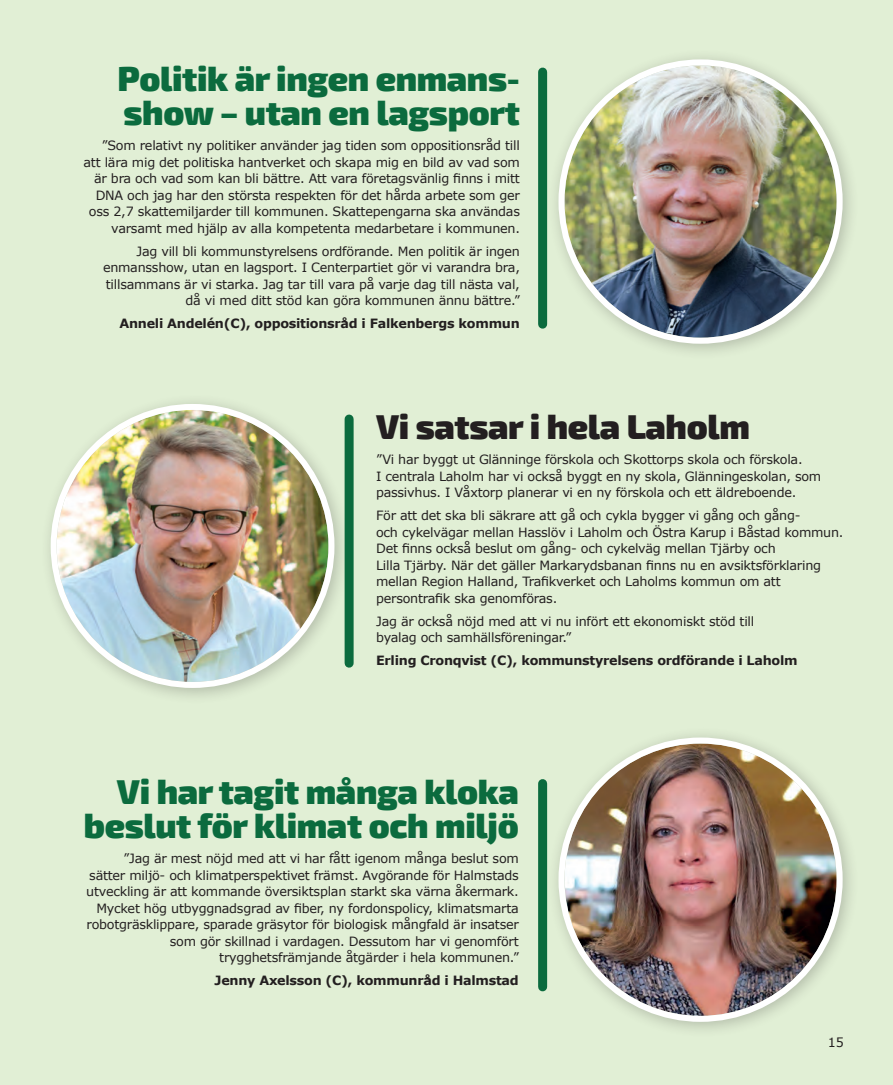
<style>
.page{position:relative;width:893px;height:1085px;background:#fff}
.page>*{position:absolute;margin:0;border:0;box-sizing:border-box;transform-origin:0 0}
.t1{font:900 34.5px/34.5px "Exo 2";letter-spacing:-.01em;color:#0b6b3e}
.t2{font:900 34.5px "Exo 2";letter-spacing:-.01em;color:#231f20}
.t3{font:12.75px/16.5px "Verdana";letter-spacing:-.02em;color:#231f20;text-align:right}
.t4{font:700 12.75px "Verdana";letter-spacing:-.02em;color:#231f20}
</style>
<div class="page">
<div style="left:0;top:0;width:893px;height:1084px;background:#e1efd5"></div>
<div style="left:40px;top:393px;width:311px;height:311px;background:#231f20;opacity:.25"></div>
<img style="left:57px;top:410px;width:271px;height:271px;border-radius:136px">
<div style="left:51px;top:404px;width:283px;height:283px;border:6px solid #fff;border-radius:50%"></div>
<div style="left:548px;top:49px;width:312px;height:312px;background:#231f20;opacity:.25"></div>
<img style="left:564px;top:65px;width:273px;height:273px;border-radius:136px">
<div style="left:558px;top:59px;width:285px;height:285px;border:6px solid #fff;border-radius:50%"></div>
<div style="left:548px;top:726px;width:312px;height:312px;background:#231f20;opacity:.25"></div>
<img style="left:564px;top:743px;width:273px;height:272px;border-radius:136px">
<div style="left:558px;top:737px;width:285px;height:284px;border:6px solid #fff;border-radius:50%"></div>
<div style="left:538px;top:72px;width:9px;height:252px;background:#0b6b3e"></div>
<div style="left:538px;top:783px;width:9px;height:203px;background:#0b6b3e"></div>
<div style="left:345px;top:419px;width:9px;height:244px;background:#0b6b3e"></div>
<h1 class="t1" style="left:117px;top:62px;width:404px">Politik är ingen enmans&shy;show – utan en lagsport</h1>
<p class="t3" style="left:84px;top:137px;width:438px">”Som relativt ny politiker använder jag tiden som oppositionsråd till att lära mig det politiska hantverket och skapa mig en bild av vad som är bra och vad som kan bli bättre. Att vara företagsvänlig finns i mitt DNA och jag har den största respekten för det hårda arbete som ger oss 2,7 skattemiljarder till kommunen. Skattepengarna ska användas varsamt med hjälp av alla kompetenta medarbetare i kommunen.</p>
<p class="t3" style="left:103px;top:242px;width:418px">Jag vill bli kommunstyrelsens ordförande. Men politik är ingen enmansshow, utan en lagsport. I Centerpartiet gör vi varandra bra, tillsammans är vi starka. Jag tar till vara på varje dag till nästa val, då vi med ditt stöd kan göra kommunen ännu bättre.”</p>
<p class="t4" style="left:119px;top:315px;width:402px">Anneli Andelén(C), oppositionsråd i Falkenbergs kommun</p>
<h1 class="t2" style="left:376px;top:406px;width:375px">Vi satsar i hela Laholm</h1>
<p class="t3" style="left:376px;top:451px;width:447px;text-align:left">”Vi har byggt ut Glänninge förskola och Skottorps skola och förskola.<br>I centrala Laholm har vi också byggt en ny skola, Glänningeskolan, som passivhus. I Våxtorp planerar vi en ny förskola och ett äldreboende.</p>
<p class="t3" style="left:376px;top:507px;width:469px;text-align:left">För att det ska bli säkrare att gå och cykla bygger vi gång och gång-<br>och cykelvägar mellan Hasslöv i Laholm och Östra Karup i Båstad kommun.<br>Det finns också beslut om gång- och cykelväg mellan Tjärby och<br>Lilla Tjärby. När det gäller Markarydsbanan finns nu en avsiktsförklaring mellan Region Halland, Trafikverket och Laholms kommun om att persontrafik ska genomföras.</p>
<p class="t3" style="left:376px;top:612px;width:380px;text-align:left">Jag är också nöjd med att vi nu infört ett ekonomiskt stöd till byalag och samhällsföreningar.”</p>
<p class="t4" style="left:376px;top:652px;width:423px">Erling Cronqvist (C), kommunstyrelsens ordförande i Laholm</p>
<h1 class="t1" style="left:84px;top:775px;width:437px;text-align:right">Vi har tagit många kloka beslut för klimat och miljö</h1>
<p class="t3" style="left:86px;top:849px;width:434px">”Jag är mest nöjd med att vi har fått igenom många beslut som sätter miljö- och klimatperspektivet främst. Avgörande för Halmstads utveckling är att kommande översiktsplan starkt ska värna åkermark.<br>Mycket hög utbyggnadsgrad av fiber, ny fordonspolicy, klimatsmarta robotgräsklippare, sparade gräsytor för biologisk mångfald är insatser som gör skillnad i vardagen. Dessutom har vi genomfört trygghetsfrämjande åtgärder i hela kommunen.”</p>
<p class="t4" style="left:215px;top:972px;width:306px">Jenny Axelsson (C), kommunråd i Halmstad</p>
<p class="t3" style="left:828px;top:1033px;width:18px">15</p>
</div>
